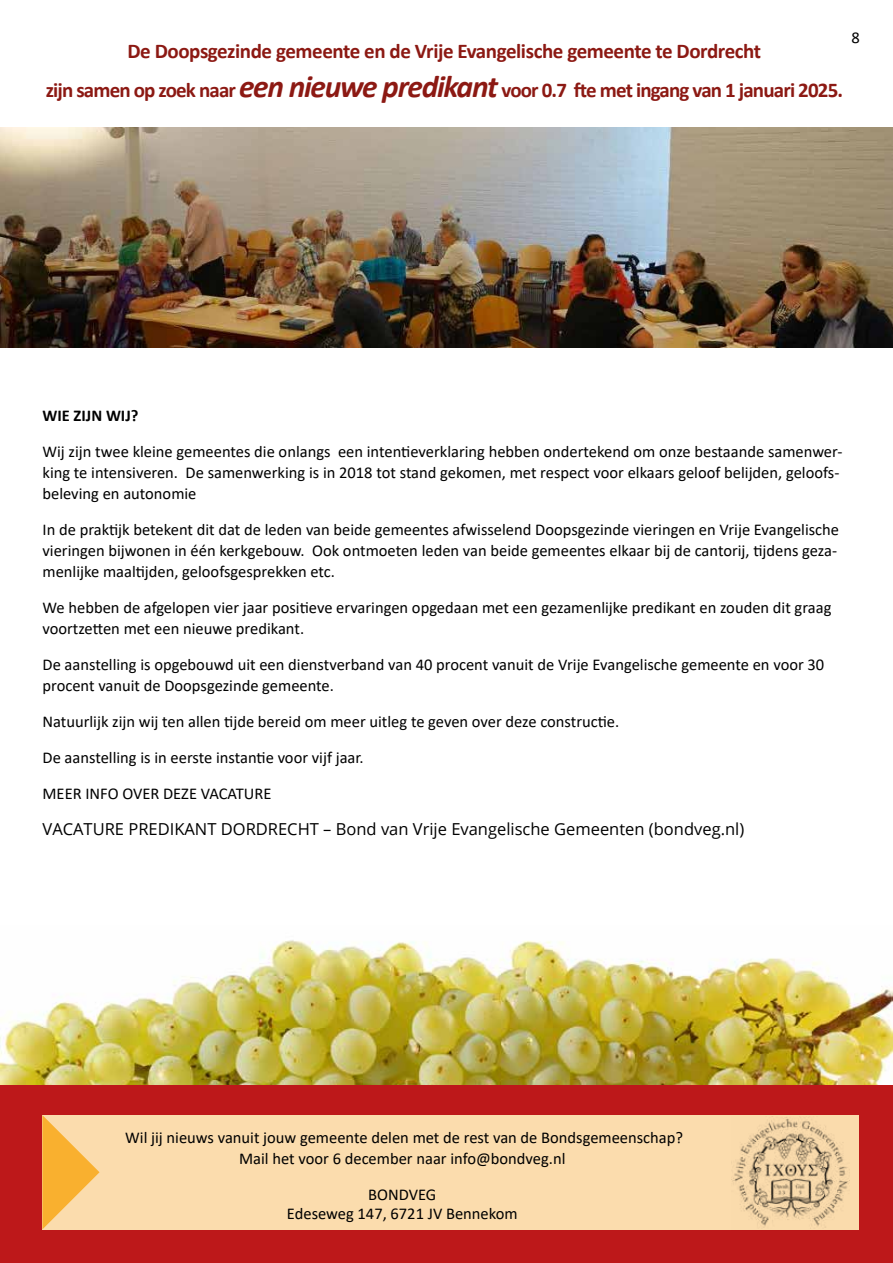
<style>
.page{position:relative;width:893px;height:1263px;background:#fff}
.page>*{position:absolute;margin:0;border:0;box-sizing:border-box;transform-origin:0 0}
.t1{font:700 21px/39px "Calibri";letter-spacing:-.03em;color:#8c1913;text-align:center}
.t2{font:16.5px/21px "Calibri";color:#000}
.t3{font:16.5px "Open Sans";color:#000}
.t4{font:700 16.5px "Calibri";color:#000}
.s1{font-style:italic;font-size:31.5px}
</style>
<div class="page">
<img style="left:0;top:128px;width:893px;height:219px">
<img style="left:0;top:940px;width:893px;height:145px">
<div style="left:0;top:1085px;width:893px;height:178px;background:#bd181a"></div>
<div style="left:42px;top:1115px;width:816px;height:115px;background:#fbdcad"></div>
<img style="left:732px;top:1116px;width:118px;height:113px">
<svg style="left:42px;top:1115px;width:58px;height:114px"></svg>
<p class="t1" style="left:46px;top:32px;width:799px">De Doopsgezinde gemeente en de Vrije Evangelische gemeente te Dordrecht<br>zijn samen op zoek naar <span class="s1">een nieuwe predikant</span> voor 0.7 fte met ingang van 1 januari 2025.</p>
<p class="t2" style="left:851px;top:26px;width:10px">8</p>
<p class="t4" style="left:43px;top:404px;width:97px">WIE ZIJN WIJ?</p>
<p class="t2" style="left:43px;top:441px;width:801px">Wij zijn twee kleine gemeentes die onlangs een intentieverklaring hebben ondertekend om onze bestaande samenwer&shy;king te intensiveren. De samenwerking is in 2018 tot stand gekomen, met respect voor elkaars geloof belijden, geloofs&shy;beleving en autonomie</p>
<p class="t2" style="left:43px;top:519px;width:798px">In de praktijk betekent dit dat de leden van beide gemeentes afwisselend Doopsgezinde vieringen en Vrije Evangelische vieringen bijwonen in één kerkgebouw. Ook ontmoeten leden van beide gemeentes elkaar bij de cantorij, tijdens geza&shy;menlijke maaltijden, geloofsgesprekken etc.</p>
<p class="t2" style="left:43px;top:597px;width:790px">We hebben de afgelopen vier jaar positieve ervaringen opgedaan met een gezamenlijke predikant en zouden dit graag voortzetten met een nieuwe predikant.</p>
<p class="t2" style="left:43px;top:654px;width:783px">De aanstelling is opgebouwd uit een dienstverband van 40 procent vanuit de Vrije Evangelische gemeente en voor 30 procent vanuit de Doopsgezinde gemeente.</p>
<p class="t2" style="left:43px;top:703px;width:578px;line-height:36px">Natuurlijk zijn wij ten allen tijde bereid om meer uitleg te geven over deze constructie.<br>De aanstelling is in eerste instantie voor vijf jaar.<br>MEER INFO OVER DEZE VACATURE</p>
<p class="t3" style="left:43px;top:818px;width:703px">VACATURE PREDIKANT DORDRECHT – Bond van Vrije Evangelische Gemeenten (bondveg.nl)</p>
<p class="t2" style="left:125px;top:1126px;width:559px;text-align:center">Wil jij nieuws vanuit jouw gemeente delen met de rest van de Bondsgemeenschap?<br>Mail het voor 6 december naar info@bondveg.nl</p>
<p class="t2" style="left:287px;top:1184px;width:232px;line-height:19px;text-align:center">BONDVEG<br>Edeseweg 147, 6721 JV Bennekom</p>
</div>
